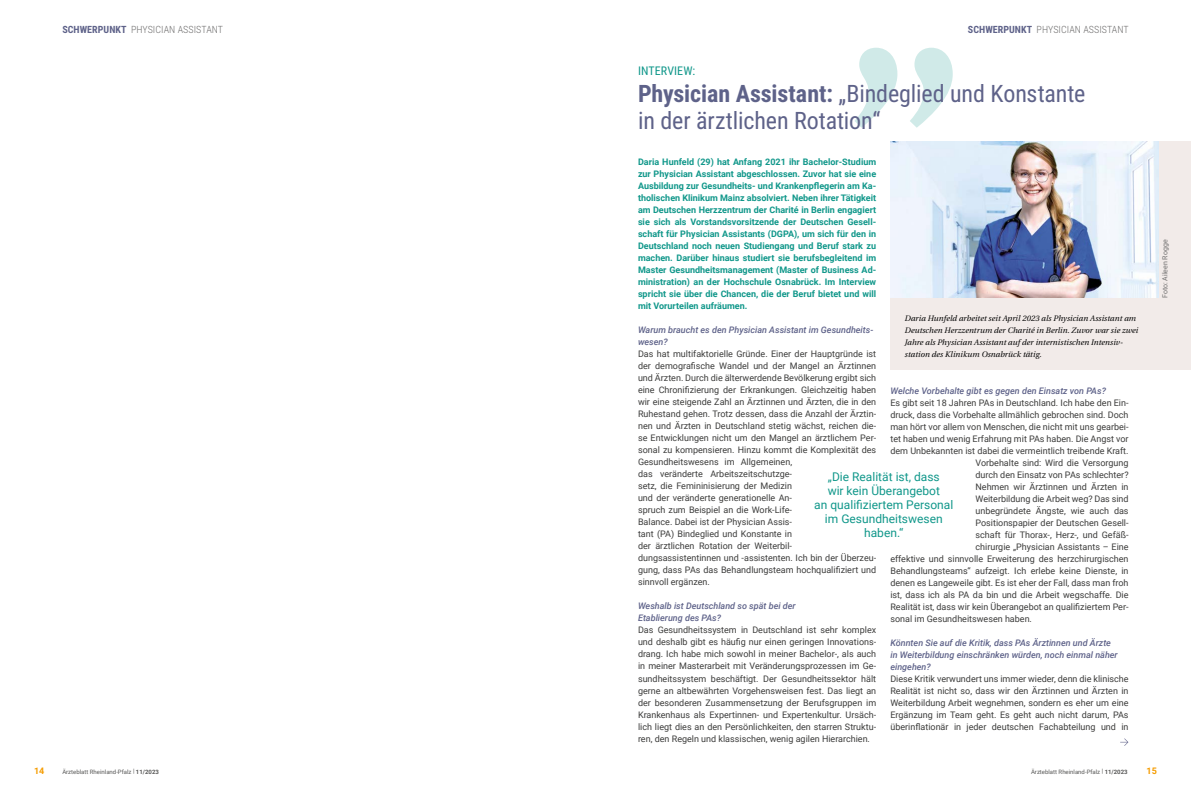
<style>
.page{position:relative;width:1191px;height:794px;background:#fff}
.page>*{position:absolute;margin:0;border:0;box-sizing:border-box;transform-origin:0 0}
.t1{font:700 250px "Linguistics Pro";color:#10978a}
.t2{font:24px/27px "Roboto Condensed";letter-spacing:-.005em;color:#5e6289}
.t3{font:12px/14px "Roboto";color:#10978a;text-align:center}
.t4{font:12px "Roboto Condensed";letter-spacing:.005em;color:#10978a}
.t5{font:300 10px "Roboto Condensed";letter-spacing:.005em;color:#706f6f}
.t6{font:9px/12px "Roboto";color:#3c3c3b;text-align:justify}
.t7{font:700 9px/12px "Roboto";color:#10978a;text-align:justify}
.t8{font:italic 500 9px/12px "Roboto";color:#5e6289}
.t9{font:700 9px "Roboto";color:#f59c00}
.t10{font:italic 8px/12px "Linguistics Pro";letter-spacing:.005em;color:#000}
.t11{font:7px "Roboto";color:#706f6f}
.t12{font:6px "Roboto";color:#575756}
.s1{font-weight:700;color:#5e6289}
.s2{font-weight:700}
</style>
<div class="page">
<div style="left:890px;top:141px;width:301px;height:228px;background:#f2ebe9"></div>
<img style="left:890px;top:141px;width:268px;height:157px">
<svg style="left:1120px;top:738px;width:8px;height:7px"></svg>
<p class="t5" style="left:62px;top:22px;width:162px"><span class="s1">SCHWERPUNKT</span> PHYSICIAN ASSISTANT</p>
<p class="t5" style="left:968px;top:22px;width:162px"><span class="s1">SCHWERPUNKT</span> PHYSICIAN ASSISTANT</p>
<h1 class="t1" style="left:844px;top:-196px;width:120px">„</h1>
<p class="t7" style="left:638px;top:156px;width:240px">Daria Hunfeld (29) hat Anfang 2021 ihr Bachelor-Studium zur Physician Assistant abgeschlossen. Zuvor hat sie eine Ausbildung zur Gesundheits- und Krankenpflegerin am Ka&shy;tholischen Klinikum Mainz absolviert. Neben ihrer Tätigkeit am Deutschen Herzzentrum der Charité in Berlin engagiert sie sich als Vorstandsvorsitzende der Deutschen Gesell&shy;schaft für Physician Assistants (DGPA), um sich für den in Deutschland noch neuen Studiengang und Beruf stark zu machen. Darüber hinaus studiert sie berufsbegleitend im Master Gesundheitsmanagement (Master of Business Ad&shy;ministration) an der Hochschule Osnabrück. Im Interview spricht sie über die Chancen, die der Beruf bietet und will mit Vorurteilen aufräumen.</p>
<p class="t8" style="left:638px;top:324px;width:237px">Warum braucht es den Physician Assistant im Gesundheits&shy;wesen?</p>
<p class="t6" style="left:638px;top:348px;width:240px;text-align:left">Das hat multifaktorielle Gründe. Einer der Hauptgründe ist der demografische Wandel und der Mangel an Ärztinnen und Ärzten. Durch die älterwerdende Bevölkerung ergibt sich eine Chronifizierung der Erkrankungen. Gleichzeitig haben wir eine steigende Zahl an Ärztinnen und Ärzten, die in den Ruhestand gehen. Trotz dessen, dass die Anzahl der Ärztin&shy;nen und Ärzten in Deutschland stetig wächst, reichen die&shy;se Entwicklungen nicht um den Mangel an ärztlichem Per&shy;sonal zu kompensieren. Hinzu kommt die Komplexität des Gesundheitswesens im Allgemeinen,<br>das veränderte Arbeitszeitschutzge-<br>setz, die Femininisierung der Medizin<br>und der veränderte generationelle An-<br>spruch zum Beispiel an die Work-Life-<br>Balance. Dabei ist der Physician Assis-<br>tant (PA) Bindeglied und Konstante in<br>der ärztlichen Rotation der Weiterbil&shy;dungsassistentinnen und -assistenten. Ich bin der Überzeu&shy;gung, dass PAs das Behandlungsteam hochqualifiziert und sinnvoll ergänzen.</p>
<p class="t8" style="left:638px;top:600px;width:159px">Weshalb ist Deutschland so spät bei der<br>Etablierung des PAs?</p>
<p class="t6" style="left:638px;top:624px;width:240px">Das Gesundheitssystem in Deutschland ist sehr komplex und deshalb gibt es häufig nur einen geringen Innovations&shy;drang. Ich habe mich sowohl in meiner Bachelor-, als auch in meiner Masterarbeit mit Veränderungsprozessen im Ge&shy;sundheitssystem beschäftigt. Der Gesundheitssektor hält gerne an altbewährten Vorgehensweisen fest. Das liegt an der besonderen Zusammensetzung der Berufsgruppen im Krankenhaus als Expertinnen- und Expertenkultur. Ursäch&shy;lich liegt dies an den Persönlichkeiten, den starren Struktu&shy;ren, den Regeln und klassischen, wenig agilen Hierarchien.</p>
<h3 class="t4" style="left:638px;top:63px;width:59px">INTERVIEW:</h3>
<h2 class="t2" style="left:638px;top:79px;width:449px"><span class="s2">Physician Assistant:</span> „Bindeglied und Konstante in der ärztlichen Rotation“</h2>
<p class="t10" style="left:904px;top:312px;width:235px">Daria Hunfeld arbeitet seit April 2023 als Physician Assistant am Deutschen Herzzentrum der Charité in Berlin. Zuvor war sie zwei Jahre als Physician Assistant auf der internistischen Intensiv&shy;station des Klinikum Osnabrück tätig.</p>
<p class="t8" style="left:890px;top:384px;width:217px">Welche Vorbehalte gibt es gegen den Einsatz von PAs?</p>
<p class="t6" style="left:890px;top:396px;width:240px">Es gibt seit 18 Jahren PAs in Deutschland. Ich habe den Ein-</p>
<p class="t6" style="left:890px;top:408px;width:240px">druck, dass die Vorbehalte allmählich gebrochen sind. Doch</p>
<p class="t6" style="left:890px;top:420px;width:240px">man hört vor allem von Menschen, die nicht mit uns gearbei-</p>
<p class="t6" style="left:890px;top:432px;width:240px">tet haben und wenig Erfahrung mit PAs haben. Die Angst vor</p>
<p class="t6" style="left:890px;top:444px;width:240px">dem Unbekannten ist dabei die vermeintlich treibende Kraft.</p>
<p class="t6" style="left:975px;top:456px;width:155px">Vorbehalte sind: Wird die Versorgung</p>
<p class="t6" style="left:975px;top:468px;width:155px">durch den Einsatz von PAs schlechter?</p>
<p class="t6" style="left:975px;top:480px;width:155px">Nehmen wir Ärztinnen und Ärzten in</p>
<p class="t6" style="left:975px;top:492px;width:155px">Weiterbildung die Arbeit weg? Das sind</p>
<p class="t6" style="left:975px;top:504px;width:155px">unbegründete Ängste, wie auch das</p>
<p class="t6" style="left:975px;top:516px;width:155px">Positionspapier der Deutschen Gesell-</p>
<p class="t6" style="left:975px;top:528px;width:155px">schaft für Thorax-, Herz-, und Gefäß-</p>
<p class="t6" style="left:975px;top:540px;width:155px">chirurgie „Physician Assistants – Eine</p>
<p class="t6" style="left:890px;top:552px;width:240px">effektive und sinnvolle Erweiterung des herzchirurgischen</p>
<p class="t6" style="left:890px;top:564px;width:240px">Behandlungsteams“ aufzeigt. Ich erlebe keine Dienste, in</p>
<p class="t6" style="left:890px;top:576px;width:240px">denen es Langeweile gibt. Es ist eher der Fall, dass man froh</p>
<p class="t6" style="left:890px;top:588px;width:240px">ist, dass ich als PA da bin und die Arbeit wegschaffe. Die</p>
<p class="t6" style="left:890px;top:600px;width:240px">Realität ist, dass wir kein Überangebot an qualifiziertem Per-</p>
<p class="t6" style="left:890px;top:612px;width:143px">sonal im Gesundheitswesen haben.</p>
<p class="t8" style="left:890px;top:636px;width:229px">Könnten Sie auf die Kritik, dass PAs Ärztinnen und Ärzte in Weiterbildung einschränken würden, noch einmal näher eingehen?</p>
<p class="t6" style="left:890px;top:672px;width:240px">Diese Kritik verwundert uns immer wieder, denn die klinische Realität ist nicht so, dass wir den Ärztinnen und Ärzten in Weiterbildung Arbeit wegnehmen, sondern es eher um eine Ergänzung im Team geht. Es geht auch nicht darum, PAs überinflationär in jeder deutschen Fachabteilung und in</p>
<h3 class="t3" style="left:814px;top:469px;width:140px">„Die Realität ist, dass<br>wir kein Überangebot<br>an qualifiziertem Personal im Gesundheitswesen haben.“</h3>
<p class="t11" style="left:1160px;top:298px;width:60px;rotate:-90deg">Foto: Aileen Rogge</p>
<p class="t9" style="left:34px;top:764px;width:12px">14</p>
<p class="t12" style="left:62px;top:767px;width:98px">Ärzteblatt Rheinland-Pfalz | <span class="s2">11/2023</span></p>
<p class="t12" style="left:1031px;top:767px;width:98px">Ärzteblatt Rheinland-Pfalz | <span class="s2">11/2023</span></p>
<p class="t9" style="left:1146px;top:764px;width:12px">15</p>
</div>
